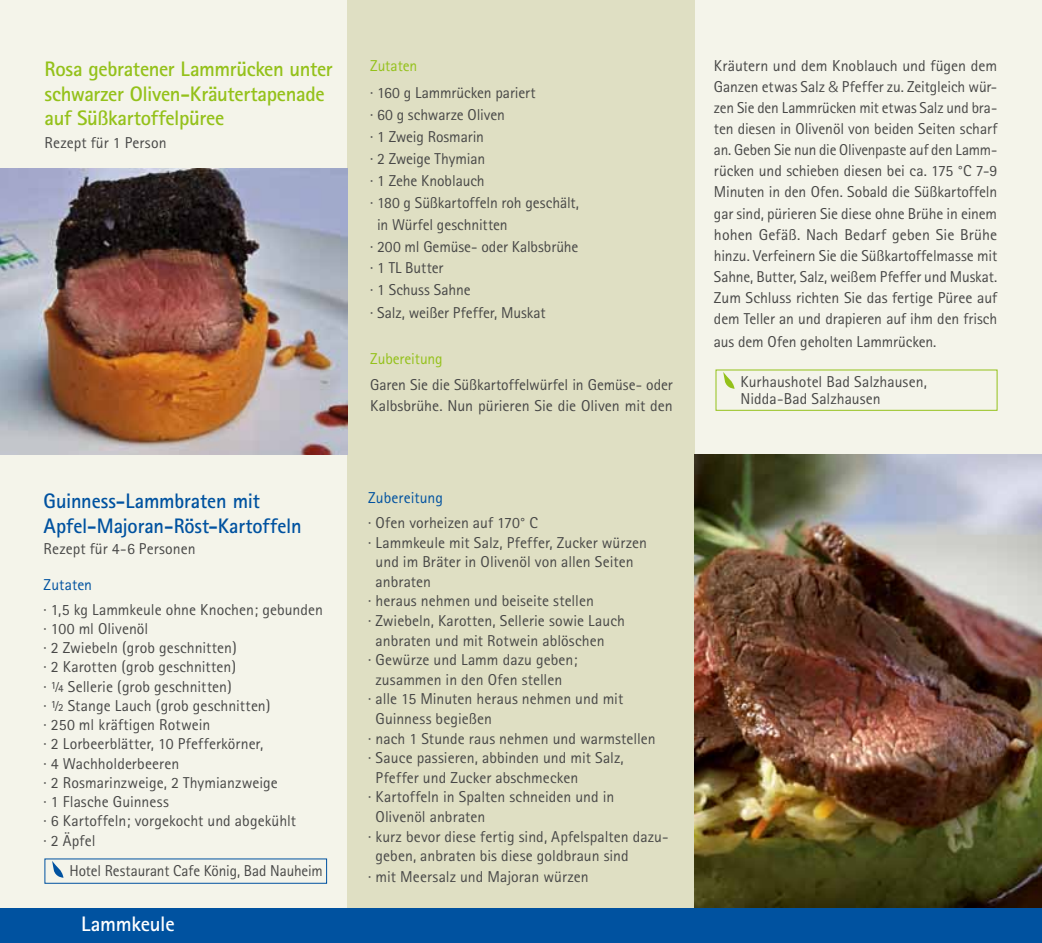
<style>
.page{position:relative;width:1042px;height:943px;background:#f4f4ea}
.page>*{position:absolute;margin:0;border:0;box-sizing:border-box;transform-origin:0 0}
.t1{font:700 21px/24.5px "Rotis Sans Serif";letter-spacing:-.02em;color:#94c11a}
.t2{font:700 21px/24.5px "Rotis Sans Serif";letter-spacing:-.005em;color:#0052a0}
.t3{font:700 21px "Rotis Sans Serif";letter-spacing:-.015em;color:#fff}
.t4{font:15.75px/21px "Rotis Sans Serif";color:#484847}
.t5{font:15.75px "Rotis Sans Serif";letter-spacing:-.005em;color:#94c11a}
.t6{font:15.75px "Rotis Sans Serif";letter-spacing:.005em;color:#0052a0}
.s1{font-family:"Frutiger LT";font-weight:300}
</style>
<div class="page">
<div style="left:347px;top:0;width:347px;height:943px;background:#dfdfc3"></div>
<img style="left:0;top:169px;width:347px;height:286px">
<svg style="left:723px;top:372px;width:11px;height:17px"></svg>
<img style="left:694px;top:455px;width:348px;height:453px">
<div style="left:0;top:908px;width:1042px;height:35px;background:#0052a0"></div>
<svg style="left:52px;top:861px;width:11px;height:16px"></svg>
<h1 class="t1" style="left:45px;top:56px;width:290px">Rosa gebratener Lammrücken unter schwarzer Oliven-Kräutertapenade auf Süßkartoffelpüree</h1>
<p class="t4" style="left:45px;top:132px;width:123px">Rezept für 1 Person</p>
<h1 class="t2" style="left:44px;top:488px;width:259px">Guinness-Lammbraten mit<br>Apfel-Majoran-Röst-Kartoffeln</h1>
<p class="t4" style="left:44px;top:537px;width:154px">Rezept für 4-6 Personen</p>
<p class="t6" style="left:44px;top:575px;width:50px">Zutaten</p>
<p class="t4" style="left:44px;top:599px;width:281px;line-height:19.2px">· 1,5 kg Lammkeule ohne Knochen; gebunden · 100 ml Olivenöl<br>· 2 Zwiebeln (grob geschnitten)<br>· 2 Karotten (grob geschnitten)<br>· ¼ Sellerie (grob geschnitten)<br>· ½ Stange Lauch (grob geschnitten)<br>· 250 ml kräftigen Rotwein<br>· 2 Lorbeerblätter, 10 Pfefferkörner,<br>· 4 Wachholderbeeren<br>· 2 Rosmarinzweige, 2 Thymianzweige<br>· 1 Flasche Guinness<br>· 6 Kartoffeln; vorgekocht und abgekühlt<br>· 2 Äpfel</p>
<p class="t4" style="left:69px;top:859px;width:255px">Hotel Restaurant Cafe König, Bad Nauheim</p>
<h1 class="t3" style="left:81px;top:910px;width:95px">Lammkeule</h1>
<p class="t5" style="left:370px;top:57px;width:49px">Zutaten</p>
<p class="t4" style="left:370px;top:82px;width:167px">· 160 g Lammrücken pariert</p>
<p class="t4" style="left:370px;top:104px;width:136px">· 60 g schwarze Oliven</p>
<p class="t4" style="left:370px;top:126px;width:115px">· 1 Zweig Rosmarin</p>
<p class="t4" style="left:370px;top:148px;width:116px">· 2 Zweige Thymian</p>
<p class="t4" style="left:370px;top:170px;width:116px">· 1 Zehe Knoblauch</p>
<p class="t4" style="left:370px;top:192px;width:210px">· 180 g Süßkartoffeln roh geschält,</p>
<p class="t4" style="left:377px;top:214px;width:132px">in Würfel geschnitten</p>
<p class="t4" style="left:370px;top:235px;width:210px">· 200 ml Gemüse- oder Kalbsbrühe</p>
<p class="t4" style="left:370px;top:257px;width:75px">· 1 TL Butter</p>
<p class="t4" style="left:370px;top:279px;width:102px">· 1 Schuss Sahne</p>
<p class="t4" style="left:370px;top:302px;width:177px">· Salz, weißer Pfeffer, Muskat</p>
<p class="t5" style="left:370px;top:349px;width:74px">Zubereitung</p>
<p class="t4" style="left:370px;top:373px;width:304px">Garen Sie die Süßkartoffelwürfel in Gemüse- oder<br>Kalbsbrühe. Nun pürieren Sie die Oliven mit den</p>
<p class="t6" style="left:368px;top:488px;width:76px">Zubereitung</p>
<p class="t4" style="left:368px;top:512px;width:171px">· Ofen vorheizen auf 170° C</p>
<p class="t4" style="left:368px;top:531px;width:280px">· Lammkeule mit Salz, Pfeffer, Zucker würzen</p>
<p class="t4" style="left:375px;top:551px;width:260px">und im Bräter in Olivenöl von allen Seiten</p>
<p class="t4" style="left:375px;top:570px;width:57px">anbraten</p>
<p class="t4" style="left:368px;top:590px;width:227px">· heraus nehmen und beiseite stellen</p>
<p class="t4" style="left:368px;top:610px;width:258px">· Zwiebeln, Karotten, Sellerie sowie Lauch</p>
<p class="t4" style="left:375px;top:629px;width:231px">anbraten und mit Rotwein ablöschen</p>
<p class="t4" style="left:368px;top:649px;width:211px">· Gewürze und Lamm dazu geben;</p>
<p class="t4" style="left:375px;top:668px;width:188px">zusammen in den Ofen stellen</p>
<p class="t4" style="left:368px;top:688px;width:256px">· alle 15 Minuten heraus nehmen und mit</p>
<p class="t4" style="left:375px;top:708px;width:118px">Guinness begießen</p>
<p class="t4" style="left:368px;top:727px;width:289px">· nach 1 Stunde raus nehmen und warmstellen</p>
<p class="t4" style="left:368px;top:747px;width:257px">· Sauce passieren, abbinden und mit Salz,</p>
<p class="t4" style="left:375px;top:766px;width:204px">Pfeffer und Zucker abschmecken</p>
<p class="t4" style="left:368px;top:786px;width:248px">· Kartoffeln in Spalten schneiden und in</p>
<p class="t4" style="left:375px;top:806px;width:111px">Olivenöl anbraten</p>
<p class="t4" style="left:368px;top:825px;width:302px">· kurz bevor diese fertig sind, Apfelspalten dazu-</p>
<p class="t4" style="left:375px;top:845px;width:255px">geben, anbraten bis diese goldbraun sind</p>
<p class="t4" style="left:368px;top:866px;width:222px">· mit Meersalz und Majoran würzen</p>
<p class="t4" style="left:714px;top:55px;width:285px;text-align:justify">Kräutern und dem Knoblauch und fügen dem Ganzen etwas Salz <span class="s1">&amp;</span> Pfeffer zu. Zeitgleich wür&shy;zen Sie den Lammrücken mit etwas Salz und bra&shy;ten diesen in Olivenöl von beiden Seiten scharf an. Geben Sie nun die Olivenpaste auf den Lamm&shy;rücken und schieben diesen bei ca. 175 °C 7-9<br>Minuten in den Ofen. Sobald die Süßkartoffeln gar sind, pürieren Sie diese ohne Brühe in einem hohen Gefäß. Nach Bedarf geben Sie Brühe hinzu. Verfeinern Sie die Süßkartoffelmasse mit Sahne, Butter, Salz, weißem Pfeffer und Muskat.<br>Zum Schluss richten Sie das fertige Püree auf dem Teller an und drapieren auf ihm den frisch</p>
<p class="t4" style="left:714px;top:331px;width:224px">aus dem Ofen geholten Lammrücken.</p>
<p class="t4" style="left:740px;top:372px;width:188px;line-height:17.5px">Kurhaushotel Bad Salzhausen,<br>Nidda-Bad Salzhausen</p>
</div>
